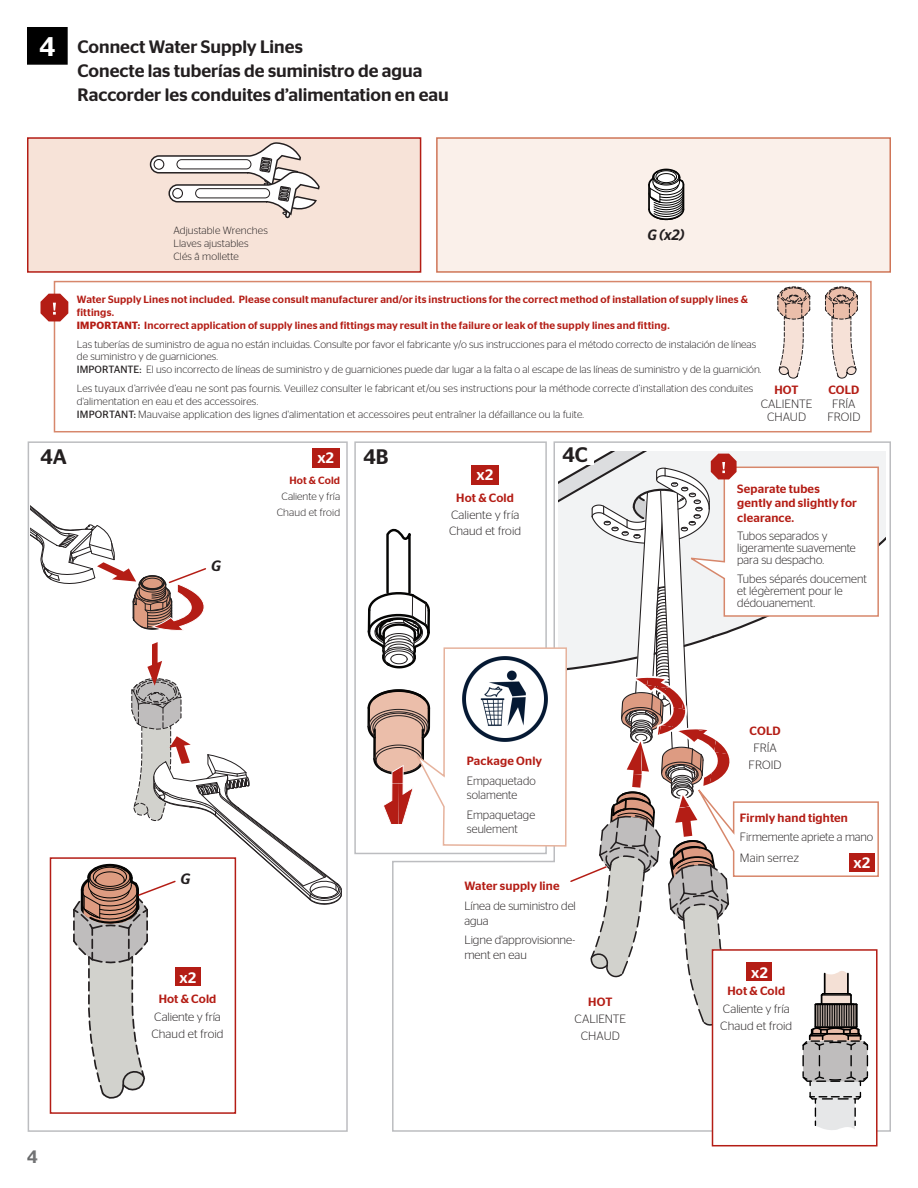
<style>
.page{position:relative;width:918px;height:1188px;background:#fff}
.page>*{position:absolute;margin:0;border:0;box-sizing:border-box;transform-origin:0 0}
.t1{font:500 27px "Stag Sans";color:#fff}
.t2{font:500 21px "Stag Sans";color:#231f20}
.t3{font:500 18px "Stag Sans";color:#231f20}
.t4{font:500 18px "Stag Sans";color:#57585a}
.t5{font:500 15.15px "Stag Sans";letter-spacing:.01em;color:#fff}
.t6{font:italic 500 15px "Stag Sans";color:#231f20;scale:.95 1}
.t7{font:italic 500 15px "Stag Sans";color:#231f20}
.Text{font:300 12px "Stag Sans";color:#231f20}
.Text-2{font:300 12px/12px "Stag Sans";color:#231f20;scale:.96 1}
.Text-3{font:500 12px/14.4px "Stag Sans";letter-spacing:.015em;color:#b41d15}
.Indent{font:300 12px/14.4px "Stag Sans";letter-spacing:-.005em;color:#231f20}
.Text-4{font:300 12px/13.5px "Stag Sans";color:#231f20;scale:.95 1}
.Indent-2{font:500 12px "Stag Sans";letter-spacing:.015em;color:#b41d15}
.t8{font:300 10.5px/12.6px "Stag Sans";letter-spacing:.005em;color:#231f20}
.t9{font:500 10.5px/12.6px "Stag Sans";letter-spacing:.02em;color:#b41d15}
.s1{font-weight:600}
.s2{font-weight:400}
</style>
<div class="page">
<div style="left:27px;top:27px;width:41px;height:38px;background:#000;border:1px solid #000"></div>
<div style="left:27px;top:137px;width:394px;height:136px;background:#f7e3d8;border:2px solid #b41d15"></div>
<div style="left:436px;top:137px;width:455px;height:136px;background:#faf0ea;border:2px solid #cf7557"></div>
<div style="left:28px;top:441px;width:320px;height:691px;border:2px solid #bcbdc0"></div>
<svg style="left:553px;top:441px;width:338px;height:691px"></svg>
<div style="left:712px;top:949px;width:166px;height:197px;background:#fff;border:2px solid #b41d15"></div>
<div style="left:50px;top:857px;width:186px;height:257px;background:#fff;border:2px solid #b41d15"></div>
<div style="left:556px;top:445px;width:38px;height:19px;background:#fff"></div>
<svg style="left:149px;top:142px;width:171px;height:77px"></svg>
<svg style="left:648px;top:168px;width:37px;height:53px"></svg>
<svg style="left:72px;top:642px;width:270px;height:458px"></svg>
<div style="left:54px;top:281px;width:818px;height:151px;border:2px solid #d7876b"></div>
<svg style="left:825px;top:286px;width:33px;height:93px"></svg>
<svg style="left:777px;top:286px;width:33px;height:93px"></svg>
<svg style="left:41px;top:294px;width:27px;height:27px"></svg>
<div style="left:312px;top:448px;width:28px;height:20px;background:#b41d15"></div>
<div style="left:201px;top:556px;width:30px;height:27px;border:1px solid #fff;border-radius:50%"></div>
<svg style="left:30px;top:472px;width:182px;height:159px"></svg>
<div style="left:354px;top:441px;width:193px;height:413px;border:2px solid #bcbdc0"></div>
<svg style="left:366px;top:451px;width:520px;height:681px"></svg>
<p class="t1" style="left:39px;top:31px;width:17px">4</p>
<p class="t3" style="left:78px;top:36px;width:227px">Connect Water Supply Lines</p>
<p class="t3" style="left:78px;top:60px;width:346px">Conecte las tuberías de suministro de agua</p>
<p class="t3" style="left:78px;top:84px;width:373px">Raccorder les conduites d’alimentation en eau</p>
<p class="t8" style="left:173px;top:224px;width:96px">Adjustable Wrenches</p>
<p class="t8" style="left:173px;top:237px;width:77px">Llaves ajustables</p>
<p class="t8" style="left:173px;top:250px;width:67px">Clés â mollette</p>
<p class="t6" style="left:647px;top:226px;width:40px">G (x2)</p>
<p class="t9" style="left:77px;top:293px;width:673px">Water Supply Lines not included. Please consult manufacturer and/or its instructions for the correct method of installation of supply lines &amp; fittings.</p>
<p class="t9" style="left:77px;top:319px;width:594px"><span class="s1">IMPORTANT:</span> Incorrect application of supply lines and fittings may result in the failure or leak of the supply lines and fitting.</p>
<p class="t8" style="left:77px;top:338px;width:681px">Las tuberías de suministro de agua no están incluidas. Consulte por favor el fabricante y/o sus instrucciones para el método correcto de instalación de líneas de suministro y de guarniciones.</p>
<p class="t8" style="left:77px;top:363px;width:686px"><span class="s2">IMPORTANTE:</span> El uso incorrecto de líneas de suministro y de guarniciones puede dar lugar a la falta o al escape de las líneas de suministro y de la guarnición.</p>
<p class="t8" style="left:77px;top:382px;width:678px">Les tuyaux d’arrivée d’eau ne sont pas fournis. Veuillez consulter le fabricant et/ou ses instructions pour la méthode correcte d’installation des conduites d'alimentation en eau et des accessoires.</p>
<p class="t8" style="left:77px;top:408px;width:509px"><span class="s2">IMPORTANT:</span> Mauvaise application des lignes d'alimentation et accessoires peut entraîner la défaillance ou la fuite.</p>
<p class="Text-3" style="left:774px;top:383px;width:26px">HOT</p>
<p class="Text" style="left:761px;top:397px;width:53px">CALIENTE</p>
<p class="Text" style="left:767px;top:410px;width:40px">CHAUD</p>
<p class="t2" style="left:41px;top:445px;width:28px">4A</p>
<p class="t5" style="left:318px;top:449px;width:18px">x2</p>
<p class="t2" style="left:363px;top:445px;width:27px">4B</p>
<p class="t2" style="left:562px;top:442px;width:27px">4C</p>
<p class="Text-3" style="left:828px;top:383px;width:33px">COLD</p>
<p class="Text" style="left:832px;top:397px;width:25px">FRÍA</p>
<p class="Text" style="left:827px;top:410px;width:35px">FROID</p>
<h3 class="t4" style="left:27px;top:1146px;width:12px">4</h3>
<p class="t7" style="left:211px;top:557px;width:12px">G</p>
<p class="t9" style="left:289px;top:474px;width:52px">Hot &amp; Cold</p>
<p class="t8" style="left:281px;top:490px;width:60px">Caliente y fría</p>
<p class="t8" style="left:277px;top:506px;width:65px">Chaud et froid</p>
<p class="t7" style="left:181px;top:870px;width:12px">G</p>
<p class="t5" style="left:180px;top:969px;width:18px">x2</p>
<p class="Text-3" style="left:159px;top:992px;width:59px">Hot &amp; Cold</p>
<p class="Text" style="left:154px;top:1010px;width:68px">Caliente y fría</p>
<p class="Text" style="left:152px;top:1027px;width:73px">Chaud et froid</p>
<p class="t5" style="left:477px;top:466px;width:18px">x2</p>
<p class="Text-3" style="left:456px;top:490px;width:59px">Hot &amp; Cold</p>
<p class="Text" style="left:451px;top:508px;width:70px">Caliente y fría</p>
<p class="Text" style="left:449px;top:525px;width:73px">Chaud et froid</p>
<p class="Text-3" style="left:467px;top:754px;width:77px">Package Only</p>
<p class="Text-4" style="left:467px;top:774px;width:74px">Empaquetado solamente</p>
<p class="Text-4" style="left:467px;top:808px;width:73px">Empaquetage seulement</p>
<p class="Indent-2" style="left:464px;top:879px;width:97px">Water supply line</p>
<p class="Indent" style="left:464px;top:899px;width:113px">Línea de suministro del agua</p>
<p class="Indent" style="left:464px;top:933px;width:112px">Ligne d'approvisionne&shy;ment en eau</p>
<p class="Text-3" style="left:588px;top:995px;width:26px">HOT</p>
<p class="Text" style="left:575px;top:1012px;width:53px">CALIENTE</p>
<p class="Text" style="left:581px;top:1029px;width:40px">CHAUD</p>
<p class="Text-3" style="left:737px;top:481px;width:121px">Separate tubes gently and slightly for clearance.</p>
<p class="Text-2" style="left:737px;top:530px;width:125px">Tubos separados y ligeramente suavemente para su despacho.</p>
<p class="Text-2" style="left:737px;top:573px;width:136px">Tubes séparés doucement et légèrement pour le dédouanement.</p>
<p class="Text-3" style="left:750px;top:724px;width:33px">COLD</p>
<p class="Text" style="left:753px;top:741px;width:25px">FRÍA</p>
<p class="Text" style="left:749px;top:758px;width:35px">FROID</p>
<p class="Text-3" style="left:740px;top:810px;width:110px">Firmly hand tighten</p>
<p class="Text-2" style="left:740px;top:830px;width:140px">Firmemente apriete a mano</p>
<p class="Text" style="left:740px;top:851px;width:60px">Main serrez</p>
<p class="t5" style="left:854px;top:854px;width:18px">x2</p>
<p class="t5" style="left:751px;top:964px;width:18px">x2</p>
<p class="Text-3" style="left:727px;top:984px;width:59px">Hot &amp; Cold</p>
<p class="Text" style="left:723px;top:1002px;width:68px">Caliente y fría</p>
<p class="Text" style="left:720px;top:1020px;width:73px">Chaud et froid</p>
</div>
